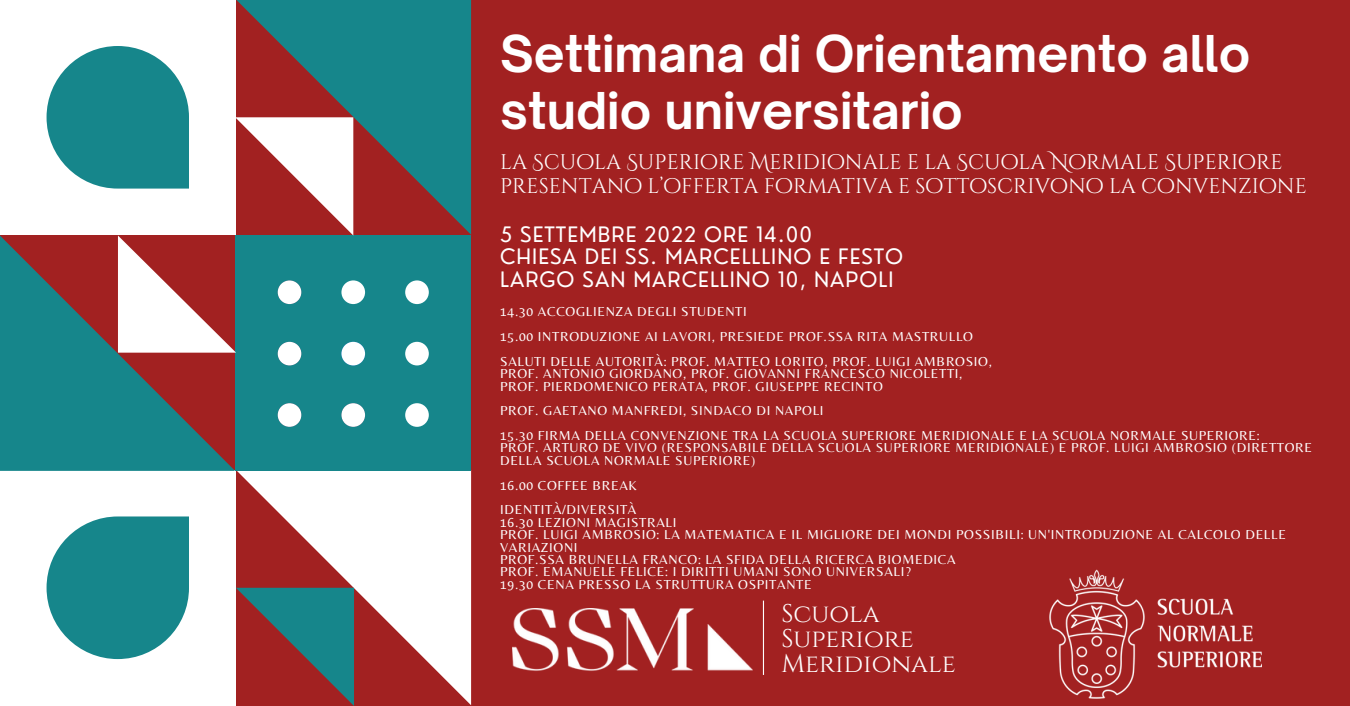
<style>
.page{position:relative;width:1350px;height:706px;background:#fff}
.page>*{position:absolute;margin:0;border:0;box-sizing:border-box;transform-origin:0 0}
.t1{font:700 48.45px/57.3px "Open Sauce One";color:#fff}
.t2{font:25.5px/24.8px "Cinzel";color:#fff}
.t3{font:21.15px/24.8px "Cinzel Decorative";color:#fff}
.t4{font:20.7px/22.5px "Nourd";letter-spacing:.05em;color:#fff}
.t5{font:13.5px/12.3px "Belleza";letter-spacing:.05em;color:#fff}
</style>
<div class="page">
<div style="left:0;top:0;width:1350px;height:705px;background:#a22121"></div>
<div style="left:0;top:0;width:235px;height:235px;background:#fff"></div>
<div style="left:0;top:469px;width:235px;height:236px;background:#fff"></div>
<svg style="left:47px;top:516px;width:142px;height:142px;background:#3a989d"></svg>
<svg style="left:236px;top:470px;width:235px;height:235px;fill:#fff"></svg>
<div style="left:236px;top:235px;width:235px;height:235px;background:#16868b"></div>
<div style="left:278px;top:342px;width:23px;height:23px;background:#fff;border-radius:50%"></div>
<div style="left:278px;top:403px;width:23px;height:23px;background:#fff;border-radius:50%"></div>
<div style="left:341px;top:280px;width:24px;height:24px;background:#fff;border-radius:50%"></div>
<div style="left:341px;top:342px;width:24px;height:23px;background:#fff;border-radius:50%"></div>
<div style="left:341px;top:403px;width:24px;height:23px;background:#fff;border-radius:50%"></div>
<div style="left:405px;top:280px;width:24px;height:24px;background:#fff;border-radius:50%"></div>
<div style="left:405px;top:342px;width:24px;height:23px;background:#fff;border-radius:50%"></div>
<div style="left:405px;top:403px;width:24px;height:23px;background:#fff;border-radius:50%"></div>
<svg style="left:0;top:235px;width:235px;height:235px;fill:#16868b"></svg>
<svg style="left:236px;top:0;width:235px;height:235px;fill:#16868b"></svg>
<svg style="left:47px;top:46px;width:306px;height:306px"></svg>
<svg style="left:236px;top:587px;width:118px;height:118px"></svg>
<img style="left:513px;top:608px;width:239px;height:63px">
<hr style="left:763px;top:600px;width:1px;height:74px;background:#fff">
<img style="left:1049px;top:569px;width:213px;height:129px">
<h1 class="t1" style="left:500px;top:25px;width:752px">Settimana di Orientamento allo studio universitario</h1>
<h3 class="t3" style="left:500px;top:150px;width:808px">la Scuola Superiore Meridionale e la Scuola Normale Superiore presentano l’offerta formativa e sottoscrivono la convenzione</h3>
<h3 class="t4" style="left:500px;top:223px;width:405px">5 SETTEMBRE 2022 ORE 14.00<br>CHIESA DEI SS. MARCELLLINO E FESTO<br>LARGO SAN MARCELLINO 10, NAPOLI</h3>
<p class="t5" style="left:500px;top:299px;width:493px;line-height:24.8px">14.30 ACCOGLIENZA DEGLI STUDENTI<br>15.00 INTRODUZIONE AI LAVORI, PRESIEDE PROF.SSA RITA MASTRULLO<br>SALUTI DELLE AUTORITÀ: PROF. MATTEO LORITO, PROF. LUIGI AMBROSIO,</p>
<p class="t5" style="left:500px;top:367px;width:464px">PROF. ANTONIO GIORDANO, PROF. GIOVANNI FRANCESCO NICOLETTI,<br>PROF. PIERDOMENICO PERATA, PROF. GIUSEPPE RECINTO</p>
<p class="t5" style="left:500px;top:398px;width:761px;line-height:24.8px">PROF. GAETANO MANFREDI, SINDACO DI NAPOLI<br>15.30 FIRMA DELLA CONVENZIONE TRA LA SCUOLA SUPERIORE MERIDIONALE E LA SCUOLA NORMALE SUPERIORE:</p>
<p class="t5" style="left:500px;top:441px;width:813px">PROF. ARTURO DE VIVO (RESPONSABILE DELLA SCUOLA SUPERIORE MERIDIONALE) E PROF. LUIGI AMBROSIO (DIRETTORE<br>DELLA SCUOLA NORMALE SUPERIORE)</p>
<p class="t5" style="left:500px;top:472px;width:138px;line-height:24.8px">16.00 COFFEE BREAK<br>IDENTITÀ/DIVERSITÀ</p>
<p class="t5" style="left:500px;top:515px;width:787px">16.30 LEZIONI MAGISTRALI<br>PROF. LUIGI AMBROSIO: LA MATEMATICA E IL MIGLIORE DEI MONDI POSSIBILI: UN'INTRODUZIONE AL CALCOLO DELLE VARIAZIONI<br>PROF.SSA BRUNELLA FRANCO: LA SFIDA DELLA RICERCA BIOMEDICA<br>PROF. EMANUELE FELICE: I DIRITTI UMANI SONO UNIVERSALI?<br>19.30 CENA PRESSO LA STRUTTURA OSPITANTE</p>
<h2 class="t2" style="left:782px;top:602px;width:176px">Scuola<br>Superiore<br>Meridionale</h2>
</div>
